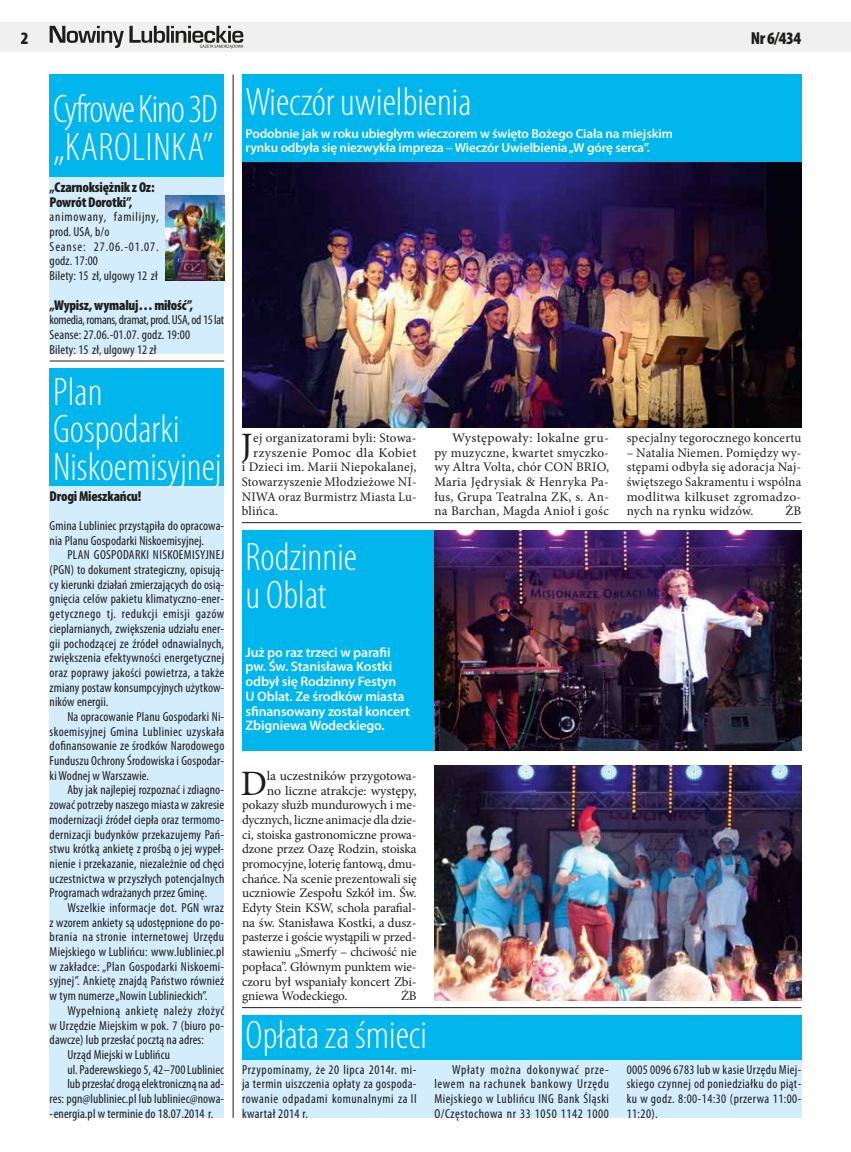
<style>
.page{position:relative;width:851px;height:1152px;background:#fff}
.page>*{position:absolute;margin:0;border:0;box-sizing:border-box;transform-origin:0 0}
.t1{font:300 condensed 40px/37.5px "Myriad Pro";color:#fff}
.t2{font:300 condensed 40px/37.5px "Myriad Pro";letter-spacing:-.03em;color:#fff}
.t3{font:35.75px "Minion Pro";color:#1d1d1b}
.t4{font:900 condensed 17.5px "Myriad Pro";color:#1d1d1b}
.t5{font:900 condensed 14.38px/14.8px "Myriad Pro";letter-spacing:-.015em;color:#1d1d1b}
.t6{font:600 13.75px/14.6px "Myriad Pro";letter-spacing:-.01em;color:#fff}
.t7{font:condensed 13.12px/14.6px "Myriad Pro";letter-spacing:.01em;color:#1d1d1b;text-align:justify}
.t8{font:13.12px/14.8px "Minion Pro";letter-spacing:-.005em;color:#1d1d1b;text-align:justify}
.t9{font:13.12px/14.8px "Minion Pro";letter-spacing:-.005em;color:#1d1d1b;text-align:justify;scale:1.04 1}
.t10{font:600 13.12px/14.6px "Myriad Pro";letter-spacing:-.01em;color:#fff}
.t11{font:condensed 13.12px/14.6px "Myriad Pro";letter-spacing:.05em;color:#1d1d1b}
.t12{font:13.12px "Minion Pro";letter-spacing:.015em;color:#1d1d1b}
.t13{font:13.12px "Minion Pro";letter-spacing:.02em;color:#1d1d1b}
.t14{font:condensed 13.12px "Myriad Pro";letter-spacing:.04em;color:#1d1d1b}
.t15{font:13.12px "Minion Pro";letter-spacing:-.005em;color:#1d1d1b;scale:1.05 1}
.t16{font:13.12px "Minion Pro";letter-spacing:.025em;color:#1d1d1b;scale:1.05 1}
</style>
<div class="page">
<div style="left:0;top:22px;width:850px;height:30px;background:#f0f0f0"></div>
<svg style="left:50px;top:26px;width:193px;height:23px"></svg>
<div style="left:50px;top:368px;width:174px;height:749px;background:#d4edfc"></div>
<div style="left:242px;top:1059px;width:559px;height:58px;background:#d4edfc"></div>
<div style="left:50px;top:177px;width:174px;height:177px;background:#d4edfc"></div>
<div style="left:50px;top:74px;width:174px;height:103px;background:#00b6ed"></div>
<hr style="left:242px;top:522px;width:559px;height:1px;background:#1d1d1b">
<hr style="left:50px;top:361px;width:174px;height:1px;background:#1d1d1b">
<hr style="left:242px;top:1007px;width:559px;height:1px;background:#1d1d1b">
<hr style="left:233px;top:74px;width:1px;height:1043px;background:#1d1d1b">
<div style="left:242px;top:1015px;width:559px;height:44px;background:#00b6ed"></div>
<div style="left:50px;top:368px;width:174px;height:118px;background:#00b6ed"></div>
<div style="left:242px;top:530px;width:367px;height:220px;background:#00b6ed"></div>
<div style="left:242px;top:74px;width:559px;height:260px;background:#00b6ed"></div>
<img style="left:166px;top:196px;width:58px;height:84px">
<img style="left:434px;top:765px;width:367px;height:235px">
<img style="left:434px;top:530px;width:367px;height:220px">
<img style="left:242px;top:163px;width:559px;height:264px">
<h3 class="t4" style="left:21px;top:28px;width:9px">2</h3>
<h3 class="t4" style="left:750px;top:28px;width:52px">Nr 6/434</h3>
<h1 class="t2" style="left:53px;top:91px;width:166px">Cyfrowe Kino 3D „Karolinka”</h1>
<p class="t5" style="left:50px;top:180px;width:106px">„Czarnoksiężnik z Oz:<br>Powrót Dorotki”,</p>
<p class="t11" style="left:50px;top:210px;width:110px">animowany, familijny, prod. USA, b/o<br>Seanse: 27.06.-01.07. godz. 17:00<br>Bilety: 15 zł, ulgowy 12 zł</p>
<p class="t5" style="left:50px;top:297px;width:145px">„Wypisz, wymaluj… miłość”,</p>
<p class="t7" style="left:50px;top:312px;width:176px;text-align:left">komedia, romans, dramat, prod. USA, od15 lat<br>Seanse: 27.06.-01.07. godz. 19:00<br>Bilety: 15 zł, ulgowy 12 zł</p>
<h1 class="t1" style="left:53px;top:373px;width:170px">Plan<br>Gospodarki<br>Niskoemisyjnej</h1>
<p class="t5" style="left:50px;top:488px;width:93px">Drogi Mieszkańcu!</p>
<p class="t7" style="left:50px;top:518px;width:176px">Gmina Lubliniec przystąpiła do opracowa&shy;nia Planu Gospodarki Niskoemisyjnej.</p>
<p class="t7" style="left:50px;top:547px;width:176px;text-indent:18px">PLAN GOSPODARKI NISKOEMISYJNEJ (PGN) to dokument strategiczny, opisują&shy;cy kierunki działań zmierzających do osią&shy;gnięcia celów pakietu klimatyczno-ener&shy;getycznego tj. redukcji emisji gazów cieplarnianych, zwiększenia udziału ener&shy;gii pochodzącej ze źródeł odnawialnych, zwiększenia efektywności energetycznej oraz poprawy jakości powietrza, a także zmiany postaw konsumpcyjnych użytkow&shy;ników energii.</p>
<p class="t7" style="left:50px;top:709px;width:176px;text-indent:18px">Na opracowanie Planu Gospodarki Ni&shy;skoemisyjnej Gmina Lubliniec uzyskała dofinansowanie ze środków Narodowego Funduszu Ochrony Środowiska i Gospodar&shy;ki Wodnej w Warszawie.</p>
<p class="t7" style="left:50px;top:782px;width:176px;text-indent:18px">Aby jak najlepiej rozpoznać i zdiagno&shy;zować potrzeby naszego miasta w zakresie modernizacji źródeł ciepła oraz termomo&shy;dernizacji budynków przekazujemy Pań&shy;stwu krótką ankietę z prośbą o jej wypeł&shy;nienie i przekazanie, niezależnie od chęci uczestnictwa w przyszłych potencjalnych Programach wdrażanych przez Gminę.</p>
<p class="t7" style="left:50px;top:900px;width:176px;text-indent:18px">Wszelkie informacje dot. PGN wraz z wzorem ankiety są udostępnione do po&shy;brania na stronie internetowej Urzędu Miejskiego w Lublińcu: www.lubliniec.pl w zakładce: „Plan Gospodarki Niskoemi&shy;syjnej”. Ankietę znajdą Państwo również w tym numerze „Nowin Lublinieckich”.</p>
<p class="t14" style="left:67px;top:1002px;width:158px">Wypełnioną ankietę należy złożyć</p>
<p class="t7" style="left:50px;top:1017px;width:176px">w Urzędzie Miejskim w pok. 7 (biuro po-</p>
<p class="t7" style="left:50px;top:1032px;width:156px">dawcze) lub przesłać pocztą na adres:</p>
<p class="t7" style="left:67px;top:1047px;width:104px">Urząd Miejski w Lublińcu</p>
<p class="t7" style="left:67px;top:1061px;width:158px">ul. Paderewskiego 5, 42–700 Lubliniec</p>
<p class="t7" style="left:67px;top:1076px;width:158px">lub przesłać drogą elektroniczną na ad-</p>
<p class="t7" style="left:50px;top:1091px;width:176px">res: pgn@lubliniec.pl lub lubliniec@nowa-</p>
<p class="t7" style="left:50px;top:1105px;width:165px">-energia.pl w terminie do 18.07.2014 r.</p>
<h1 class="t1" style="left:245px;top:84px;width:227px">Wieczór uwielbienia</h1>
<p class="t10" style="left:245px;top:126px;width:428px">Podobnie jak w roku ubiegłym wieczorem w święto Bożego Ciała na miejskim rynku odbyła się niezwykła impreza – Wieczór Uwielbienia „W górę serca”.</p>
<h2 class="t3" style="left:241px;top:421px;width:13px">J</h2>
<p class="t12" style="left:253px;top:429px;width:165px">ej organizatorami byli: Stowa-</p>
<p class="t16" style="left:253px;top:443px;width:157px">rzyszenie Pomoc dla Kobiet</p>
<p class="t13" style="left:242px;top:458px;width:176px">i Dzieci im. Marii Niepokalanej,</p>
<p class="t12" style="left:242px;top:473px;width:176px">Stowarzyszenie Młodzieżowe NI-</p>
<p class="t12" style="left:242px;top:487px;width:176px">NIWA oraz Burmistrz Miasta Lu-</p>
<p class="t8" style="left:242px;top:504px;width:38px">blińca.</p>
<h1 class="t1" style="left:245px;top:539px;width:113px">Rodzinnie u Oblat</h1>
<p class="t9" style="left:434px;top:430px;width:169px;text-indent:18px">Występowały: lokalne gru&shy;py muzyczne, kwartet smyczko&shy;wy Altra Volta, chór CON BRIO, Maria Jędrysiak &amp; Henryka Pa&shy;łus, Grupa Teatralna ZK, s. An&shy;na Barchan, Magda Anioł i gośc</p>
<p class="t13" style="left:626px;top:429px;width:176px">specjalny tegorocznego koncertu</p>
<p class="t8" style="left:626px;top:445px;width:176px">– Natalia Niemen. Pomiędzy wy&shy;stępami odbyła się adoracja Naj&shy;świętszego Sakramentu i wspólna modlitwa kilkuset zgromadzo&shy;nych na rynku widzów.</p>
<p class="t8" style="left:785px;top:504px;width:17px">ŻB</p>
<p class="t6" style="left:245px;top:644px;width:166px">Już po raz trzeci w parafii pw. Św. Stanisława Kostki odbył się Rodzinny Festyn<br>U Oblat. Ze środków miasta sfinansowany został koncert<br>Zbigniewa Wodeckiego.</p>
<h2 class="t3" style="left:241px;top:759px;width:28px">D</h2>
<p class="t8" style="left:267px;top:768px;width:151px">la uczestników przygotowa-</p>
<p class="t15" style="left:267px;top:781px;width:144px">no liczne atrakcje: występy,</p>
<p class="t8" style="left:242px;top:797px;width:176px">pokazy służb mundurowych i me-</p>
<p class="t8" style="left:242px;top:812px;width:176px">dycznych, liczne animacje dla dzie-</p>
<p class="t8" style="left:242px;top:827px;width:176px">ci, stoiska gastronomiczne prowa-</p>
<p class="t8" style="left:242px;top:842px;width:176px">dzone przez Oazę Rodzin, stoiska</p>
<p class="t8" style="left:242px;top:856px;width:176px">promocyjne, loterię fantową, dmu-</p>
<p class="t8" style="left:242px;top:871px;width:176px">chańce. Na scenie prezentowali się</p>
<p class="t8" style="left:242px;top:886px;width:176px">uczniowie Zespołu Szkół im. Św.</p>
<p class="t8" style="left:242px;top:900px;width:176px">Edyty Stein KSW, schola parafial-</p>
<p class="t8" style="left:242px;top:915px;width:176px">na św. Stanisława Kostki, a dusz-</p>
<p class="t8" style="left:242px;top:930px;width:176px">pasterze i goście wystąpili w przed-</p>
<p class="t8" style="left:242px;top:944px;width:176px">stawieniu „Smerfy – chciwość nie</p>
<p class="t8" style="left:242px;top:959px;width:176px">popłaca”. Głównym punktem wie-</p>
<p class="t8" style="left:242px;top:974px;width:176px">czoru był wspaniały koncert Zbi-</p>
<p class="t8" style="left:242px;top:988px;width:107px">gniewa Wodeckiego.</p>
<p class="t8" style="left:401px;top:988px;width:17px">ŻB</p>
<h1 class="t1" style="left:245px;top:1017px;width:183px">Opłata za śmieci</h1>
<p class="t7" style="left:242px;top:1062px;width:176px">Przypominamy, że 20 lipca 2014r. mi&shy;ja termin uiszczenia opłaty za gospoda&shy;rowanie odpadami komunalnymi za II kwartał 2014 r.</p>
<p class="t7" style="left:434px;top:1062px;width:176px;text-indent:18px">Wpłaty można dokonywać prze&shy;lewem na rachunek bankowy Urzędu Miejskiego w Lublińcu ING Bank Śląski O/Częstochowa nr 33 1050 1142 1000</p>
<p class="t7" style="left:626px;top:1062px;width:176px">0005 0096 6783 lub w kasie Urzędu Miej&shy;skiego czynnej od poniedziałku do piąt&shy;ku w godz. 8:00-14:30 (przerwa 11:00- 11:20).</p>
</div>
